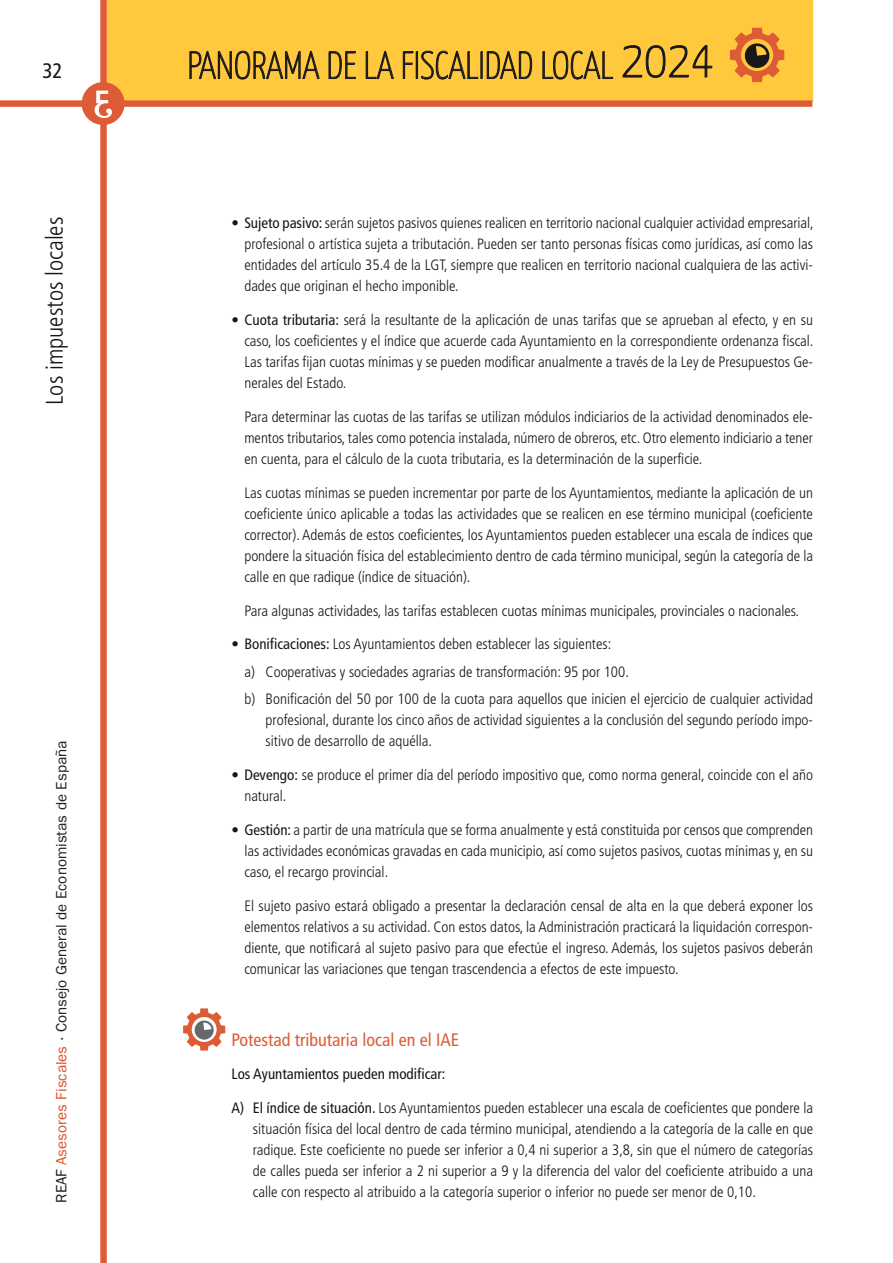
<style>
.page{position:relative;width:893px;height:1263px;background:#fff}
.page>*{position:absolute;margin:0;border:0;box-sizing:border-box;transform-origin:0 0}
.t1{font:100 38.55px "Yanone Kaffeesatz";color:#18171b}
.t2{font:300 condensed 24px "Frutiger";color:#15161a}
.t3{font:condensed 21px "Frutiger";color:#15161a}
.t4{font:condensed 18px "Frutiger";color:#dc5c35}
.t5{font:300 condensed 15px/21px "Frutiger";color:#15161a;text-align:justify}
.t6{font:15px "Franklin Gothic";color:#231f20}
.t7{font:condensed 15px "Frutiger";color:#15161a}
.s1{color:#18171b}
.s2{color:#da512b}
.s3{font-size:52.35px}
.s4{font-weight:400}
</style>
<div class="page">
<div style="left:107px;top:0;width:706px;height:102px;background:#ffc83d"></div>
<div style="left:100px;top:0;width:7px;height:1263px;background:#dd5c35"></div>
<div style="left:0;top:100px;width:812px;height:7px;background:#dd5c35"></div>
<div style="left:82px;top:82px;width:43px;height:43px;background:#dd5c35;border-radius:50%"></div>
<svg style="left:95px;top:91px;width:17px;height:27px"></svg>
<svg style="left:730px;top:28px;width:54px;height:54px;background:#d18435"></svg>
<svg style="left:183px;top:1008px;width:42px;height:43px"></svg>
<h3 class="t3" style="left:42px;top:61px;width:22px">32</h3>
<h2 class="t2" style="left:43px;top:405px;width:190px;rotate:-90deg">Los impuestos locales</h2>
<p class="t6" style="left:53px;top:1203px;width:463px;rotate:-90deg"><span class="s1">REAF</span> <span class="s2">Asesores Fiscales</span> · Consejo General de Economistas de España</p>
<h1 class="t1" style="left:187px;top:51px;width:528px">PANORAMA DE LA FISCALIDAD LOCAL <span class="s3">2024</span></h1>
<p class="t5" style="left:244px;top:213px;width:571px;text-indent:-13px">• <span class="s4">Sujeto pasivo:</span> serán sujetos pasivos quienes realicen en territorio nacional cualquier actividad empresarial, profesional o artística sujeta a tributación. Pueden ser tanto personas físicas como jurídicas, así como las entidades del artículo 35.4 de la LGT, siempre que realicen en territorio nacional cualquiera de las activi&shy;dades que originan el hecho imponible.</p>
<p class="t5" style="left:244px;top:310px;width:571px;text-indent:-13px">• <span class="s4">Cuota tributaria:</span> será la resultante de la aplicación de unas tarifas que se aprueban al efecto, y en su caso, los coeficientes y el índice que acuerde cada Ayuntamiento en la correspondiente ordenanza fiscal.<br>Las tarifas fijan cuotas mínimas y se pueden modificar anualmente a través de la Ley de Presupuestos Ge&shy;nerales del Estado.</p>
<p class="t5" style="left:244px;top:407px;width:570px">Para determinar las cuotas de las tarifas se utilizan módulos indiciarios de la actividad denominados ele&shy;mentos tributarios, tales como potencia instalada, número de obreros, etc. Otro elemento indiciario a tener en cuenta, para el cálculo de la cuota tributaria, es la determinación de la superficie.</p>
<p class="t5" style="left:244px;top:483px;width:570px">Las cuotas mínimas se pueden incrementar por parte de los Ayuntamientos, mediante la aplicación de un coeficiente único aplicable a todas las actividades que se realicen en ese término municipal (coeficiente corrector). Además de estos coeficientes, los Ayuntamientos pueden establecer una escala de índices que pondere la situación física del establecimiento dentro de cada término municipal, según la categoría de la calle en que radique (índice de situación).</p>
<p class="t5" style="left:244px;top:601px;width:556px">Para algunas actividades, las tarifas establecen cuotas mínimas municipales, provinciales o nacionales.</p>
<p class="t5" style="left:244px;top:631px;width:570px;line-height:27.5px;text-align:left;text-indent:-13px">• <span class="s4">Bonificaciones:</span> Los Ayuntamientos deben establecer las siguientes:<br>a) Cooperativas y sociedades agrarias de transformación: 95 por 100.<br>b) Bonificación del 50 por 100 de la cuota para aquellos que inicien el ejercicio de cualquier actividad</p>
<p class="t5" style="left:266px;top:710px;width:549px">profesional, durante los cinco años de actividad siguientes a la conclusión del segundo período impo&shy;sitivo de desarrollo de aquélla.</p>
<p class="t5" style="left:244px;top:765px;width:570px;text-indent:-13px">• <span class="s4">Devengo:</span> se produce el primer día del período impositivo que, como norma general, coincide con el año natural.</p>
<p class="t5" style="left:244px;top:820px;width:570px;text-indent:-13px">• <span class="s4">Gestión:</span> a partir de una matrícula que se forma anualmente y está constituida por censos que comprenden las actividades económicas gravadas en cada municipio, así como sujetos pasivos, cuotas mínimas y, en su caso, el recargo provincial.</p>
<p class="t5" style="left:244px;top:896px;width:570px">El sujeto pasivo estará obligado a presentar la declaración censal de alta en la que deberá exponer los elementos relativos a su actividad. Con estos datos, la Administración practicará la liquidación correspon&shy;diente, que notificará al sujeto pasivo para que efectúe el ingreso. Además, los sujetos pasivos deberán comunicar las variaciones que tengan trascendencia a efectos de este impuesto.</p>
<p class="t4" style="left:232px;top:1031px;width:229px">Potestad tributaria local en el IAE</p>
<p class="t7" style="left:232px;top:1067px;width:215px">Los Ayuntamientos pueden modificar:</p>
<p class="t5" style="left:253px;top:1098px;width:562px;text-indent:-21px"><span class="s4">A) El índice de situación.</span> Los Ayuntamientos pueden establecer una escala de coeficientes que pondere la situación física del local dentro de cada término municipal, atendiendo a la categoría de la calle en que radique. Este coeficiente no puede ser inferior a 0,4 ni superior a 3,8, sin que el número de categorías de calles pueda ser inferior a 2 ni superior a 9 y la diferencia del valor del coeficiente atribuido a una calle con respecto al atribuido a la categoría superior o inferior no puede ser menor de 0,10.</p>
</div>
